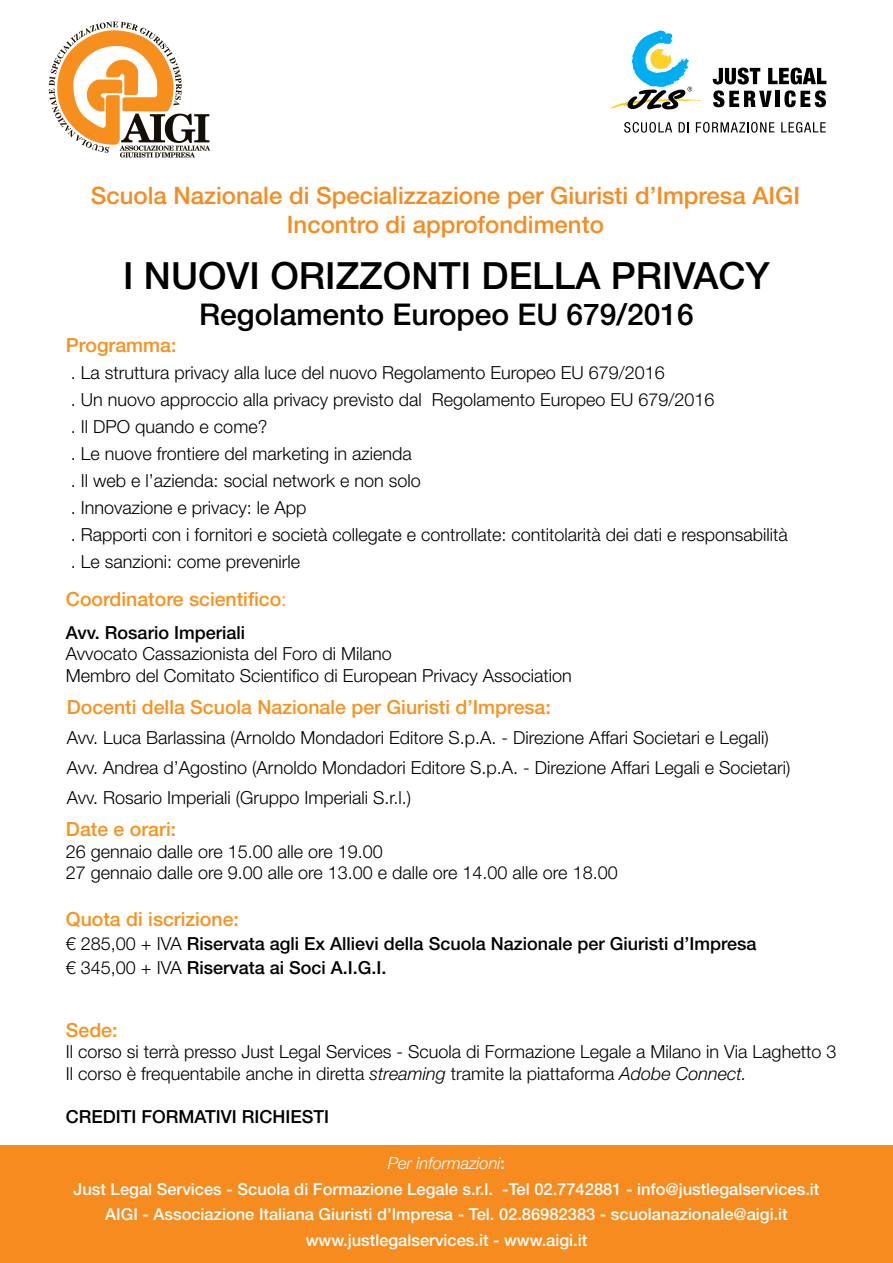
<style>
.page{position:relative;width:893px;height:1263px;background:#fff}
.page>*{position:absolute;margin:0;border:0;box-sizing:border-box;transform-origin:0 0}
.t1{font:500 37.5px "Helvetica Neue LT Std";color:#000}
.t2{font:500 30px "Helvetica Neue LT Std";color:#000}
.t3{font:500 24px/28.8px "Helvetica Neue LT Std";color:#f68b1f;text-align:center}
.t4{font:500 19.5px "Helvetica Neue LT Std";color:#f7921e}
.t5{font:300 18px/27px "Helvetica Neue LT Std";color:#000}
.t6{font:500 18px/24px "Helvetica Neue LT Std";color:#000}
.t7{font:500 16.5px/25.5px "Helvetica Neue LT Std";color:#fff;text-align:center}
.s1{font-weight:300}
.s2{font-style:italic}
.s3{font-weight:300;font-style:italic}
</style>
<div class="page">
<svg style="left:624px;top:122px;width:48px;height:11px"></svg>
<svg style="left:679px;top:122px;width:10px;height:10px"></svg>
<svg style="left:696px;top:122px;width:78px;height:11px"></svg>
<svg style="left:781px;top:122px;width:45px;height:11px"></svg>
<svg style="left:713px;top:90px;width:59px;height:17px"></svg>
<div style="left:775px;top:91px;width:5px;height:16px;background:#000"></div>
<svg style="left:784px;top:90px;width:42px;height:17px"></svg>
<svg style="left:713px;top:68px;width:47px;height:16px"></svg>
<svg style="left:768px;top:68px;width:58px;height:16px"></svg>
<svg style="left:610px;top:30px;width:90px;height:80px"></svg>
<div style="left:0;top:1145px;width:893px;height:118px;background:#f68b1f"></div>
<img style="left:48px;top:21px;width:163px;height:137px">
<h3 class="t3" style="left:91px;top:181px;width:711px">Scuola Nazionale di Specializzazione per Giuristi d’Impresa AIGI<br>Incontro di approfondimento</h3>
<h1 class="t1" style="left:123px;top:253px;width:648px">I NUOVI ORIZZONTI DELLA PRIVACY</h1>
<h2 class="t2" style="left:199px;top:297px;width:496px">Regolamento Europeo EU 679/2016</h2>
<p class="t4" style="left:66px;top:333px;width:112px">Programma:</p>
<p class="t5" style="left:71px;top:358px;width:718px">. La struttura privacy alla luce del nuovo Regolamento Europeo EU 679/2016<br>. Un nuovo approccio alla privacy previsto dal Regolamento Europeo EU 679/2016<br>. Il DPO quando e come?<br>. Le nuove frontiere del marketing in azienda<br>. Il web e l’azienda: social network e non solo<br>. Innovazione e privacy: le App<br>. Rapporti con i fornitori e società collegate e controllate: contitolarità dei dati e responsabilità . Le sanzioni: come prevenirle</p>
<p class="t4" style="left:66px;top:587px;width:222px">Coordinatore scientifico<span class="s1">:</span></p>
<p class="t6" style="left:66px;top:620px;width:181px">Avv. Rosario Imperiali</p>
<p class="t5" style="left:66px;top:643px;width:507px;line-height:21.6px">Avvocato Cassazionista del Foro di Milano<br>Membro del Comitato Scientifico di European Privacy Association</p>
<p class="t4" style="left:67px;top:696px;width:486px">Docenti della Scuola Nazionale per Giuristi d’Impresa:</p>
<p class="t5" style="left:67px;top:722px;width:725px;line-height:30px">Avv. Luca Barlassina (Arnoldo Mondadori Editore S.p.A. - Direzione Affari Societari e Legali)<br>Avv. Andrea d’Agostino (Arnoldo Mondadori Editore S.p.A. - Direzione Affari Legali e Societari)<br>Avv. Rosario Imperiali (Gruppo Imperiali S.r.l.)</p>
<p class="t4" style="left:66px;top:818px;width:112px">Date e orari:</p>
<p class="t5" style="left:66px;top:840px;width:553px;line-height:21.6px">26 gennaio dalle ore 15.00 alle ore 19.00<br>27 gennaio dalle ore 9.00 alle ore 13.00 e dalle ore 14.00 alle ore 18.00</p>
<p class="t4" style="left:66px;top:907px;width:175px">Quota di iscrizione:</p>
<p class="t6" style="left:66px;top:931px;width:692px"><span class="s1">€ 285,00 + IVA</span> Riservata agli Ex Allievi della Scuola Nazionale per Giuristi d’Impresa <span class="s1">€ 345,00 + IVA</span> Riservata ai Soci A.I.G.I.</p>
<p class="t4" style="left:66px;top:1018px;width:53px">Sede:</p>
<p class="t5" style="left:66px;top:1041px;width:772px;line-height:21.6px">Il corso si terrà presso Just Legal Services - Scuola di Formazione Legale a Milano in Via Laghetto 3<br>Il corso è frequentabile anche in diretta <span class="s2">streaming</span> tramite la piattaforma <span class="s2">Adobe Connect.</span></p>
<p class="t6" style="left:66px;top:1104px;width:265px">CREDITI FORMATIVI RICHIESTI</p>
<p class="t7" style="left:74px;top:1150px;width:747px"><span class="s3">Per informazioni</span>:<br>Just Legal Services - Scuola di Formazione Legale s.r.l. -Tel 02.7742881 - info@justlegalservices.it AIGI - Associazione Italiana Giuristi d’Impresa - Tel. 02.86982383 - scuolanazionale@aigi.it www.justlegalservices.it - www.aigi.it</p>
</div>
